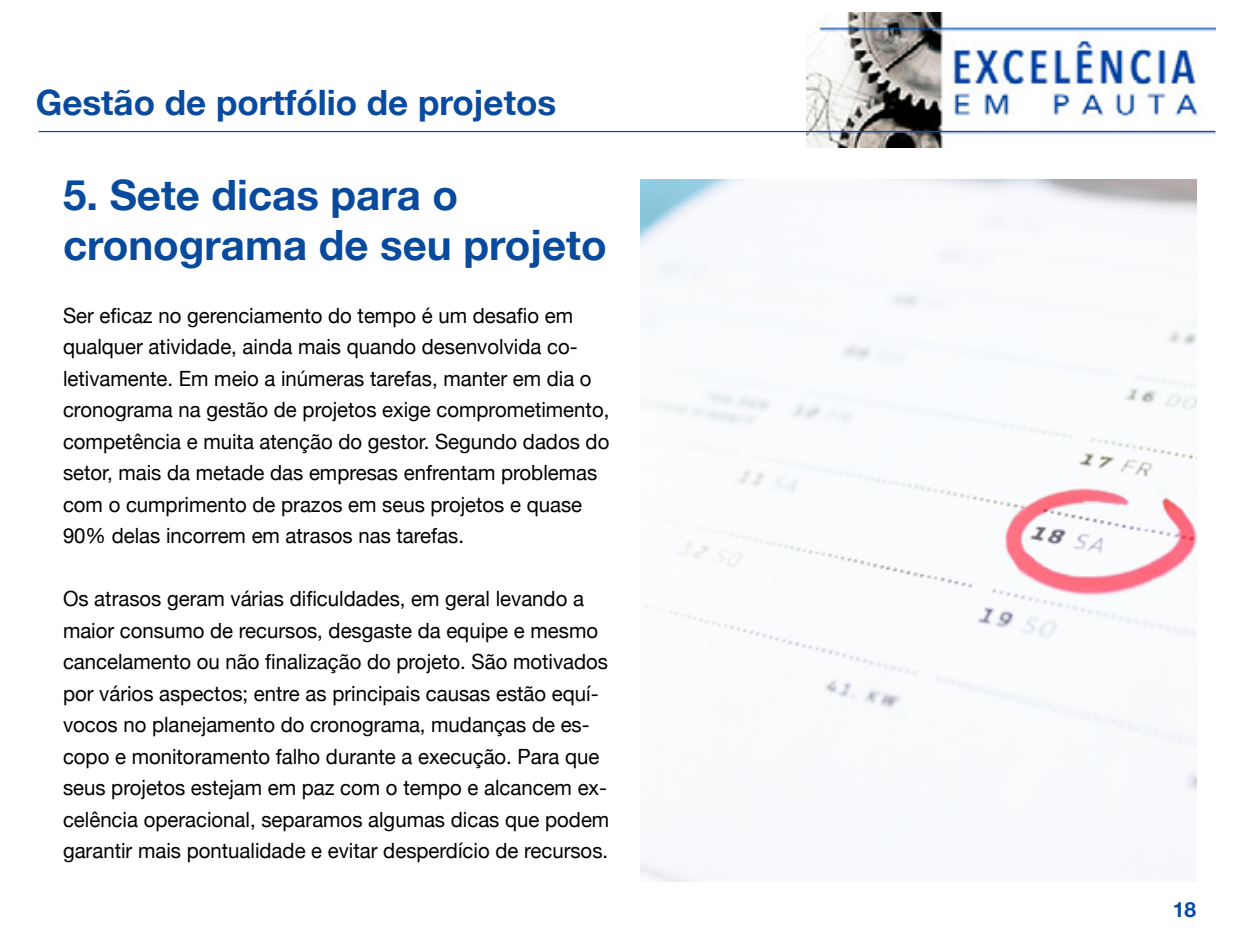
<style>
.page{position:relative;width:1260px;height:945px;background:#fff}
.page>*{position:absolute;margin:0;border:0;box-sizing:border-box;transform-origin:0 0}
.t1{font:700 42px/50.4px "Helvetica 75";color:#084a9e}
.t2{font:700 35px "Helvetica 75";color:#084a9e}
.t3{font:21px/31.5px "Helvetica Neue";color:#000}
.t4{font:700 21px "Helvetica 75";color:#084a9e}
</style>
<div class="page">
<img style="left:806px;top:12px;width:409px;height:136px">
<hr style="left:39px;top:131px;width:1176px;height:1px;background:#084a9e">
<img style="left:640px;top:180px;width:557px;height:702px">
<h2 class="t2" style="left:36px;top:81px;width:522px">Gestão de portfólio de projetos</h2>
<h1 class="t1" style="left:63px;top:169px;width:545px">5. Sete dicas para o cronograma de seu projeto</h1>
<p class="t3" style="left:63px;top:299px;width:548px">Ser eficaz no gerenciamento do tempo é um desafio em qualquer atividade, ainda mais quando desenvolvida co&shy;letivamente. Em meio a inúmeras tarefas, manter em dia o cronograma na gestão de projetos exige comprometimento, competência e muita atenção do gestor. Segundo dados do setor, mais da metade das empresas enfrentam problemas com o cumprimento de prazos em seus projetos e quase 90% delas incorrem em atrasos nas tarefas.</p>
<p class="t3" style="left:63px;top:583px;width:548px">Os atrasos geram várias dificuldades, em geral levando a maior consumo de recursos, desgaste da equipe e mesmo cancelamento ou não finalização do projeto. São motivados por vários aspectos; entre as principais causas estão equí&shy;vocos no planejamento do cronograma, mudanças de es&shy;copo e monitoramento falho durante a execução. Para que seus projetos estejam em paz com o tempo e alcancem ex&shy;celência operacional, separamos algumas dicas que podem garantir mais pontualidade e evitar desperdício de recursos.</p>
<p class="t4" style="left:1173px;top:896px;width:25px">18</p>
</div>
